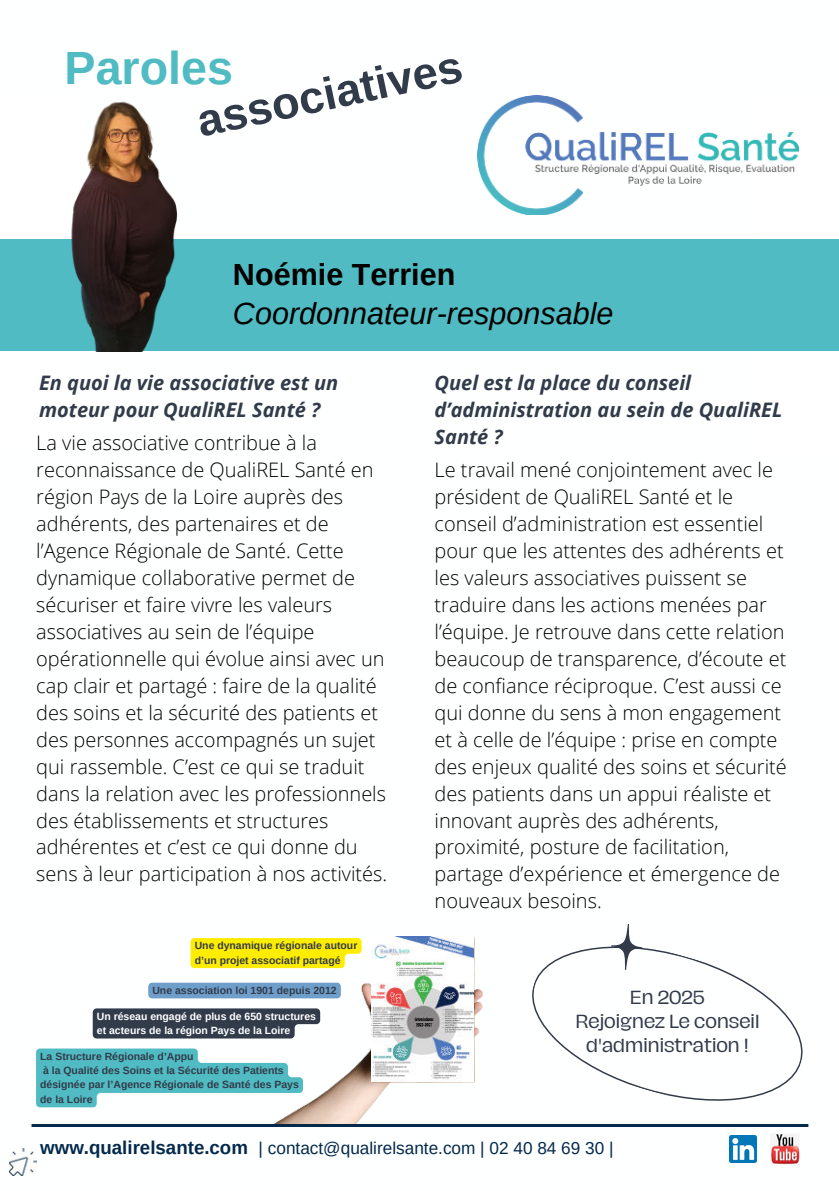
<style>
.page{position:relative;width:839px;height:1191px;background:#fff}
.page>*{position:absolute;margin:0;border:0;box-sizing:border-box;transform-origin:0 0}
.t1{font:700 46.6px "Arimo";color:#50bbc2}
.t2{font:700 45.4px "Arimo";color:#323b4a}
.t3{font:italic 30.6px "Arimo";color:#000}
.t4{font:700 30.6px "Arimo";color:#000}
.t5{font:300 20px/27px "Open Sans";color:#000}
.t6{font:italic 700 20px/27px "Open Sans";color:#323b4a}
.t7{font:17.4px/24.2px "Hagrid";color:#323b4a;text-align:center}
.t8{font:17.2px "Arimo";color:#04294b}
.t9{font:700 10.4px/14.4px "Arimo";color:#323b4a}
.t10{font:700 10.4px/14.4px "Arimo";color:#fff}
.s1{font-weight:700;font-size:18.6px}
</style>
<div class="page">
<img style="left:477px;top:96px;width:321px;height:118px">
<div style="left:0;top:240px;width:838px;height:111px;background:#50bbc2"></div>
<img style="left:21px;top:101px;width:211px;height:250px">
<svg style="left:595px;top:946px;width:208px;height:155px"></svg>
<svg style="left:611px;top:924px;width:32px;height:46px"></svg>
<img style="left:250px;top:936px;width:345px;height:188px">
<img style="left:371px;top:936px;width:102px;height:146px">
<div style="left:148px;top:983px;width:193px;height:15px;background:#6e9eca;border-radius:4px"></div>
<svg style="left:36px;top:1049px;width:267px;height:58px"></svg>
<svg style="left:93px;top:1008px;width:227px;height:31px;background:#424b58"></svg>
<svg style="left:190px;top:938px;width:171px;height:30px;background:#feed0d"></svg>
<img style="left:30px;top:1125px;width:780px;height:1px">
<img style="left:9px;top:1149px;width:27px;height:27px">
<img style="left:729px;top:1136px;width:27px;height:27px">
<img style="left:770px;top:1133px;width:29px;height:32px">
<h1 class="t1" style="left:65px;top:36px;width:170px">Paroles</h1>
<h2 class="t2" style="left:191px;top:91px;width:271px;rotate:-12deg">associatives</h2>
<h3 class="t4" style="left:233px;top:254px;width:224px">Noémie Terrien</h3>
<h3 class="t3" style="left:233px;top:293px;width:382px">Coordonnateur-responsable</h3>
<p class="t6" style="left:39px;top:368px;width:301px">En quoi la vie associative est un moteur pour QualiREL Santé ?</p>
<p class="t5" style="left:36px;top:428px;width:352px">La vie associative contribue à la reconnaissance de QualiREL Santé en région Pays de la Loire auprès des adhérents, des partenaires et de l’Agence Régionale de Santé. Cette dynamique collaborative permet de sécuriser et faire vivre les valeurs associatives au sein de l’équipe opérationnelle qui évolue ainsi avec un cap clair et partagé : faire de la qualité des soins et la sécurité des patients et des personnes accompagnés un sujet qui rassemble. C’est ce qui se traduit dans la relation avec les professionnels des établissements et structures adhérentes et c’est ce qui donne du sens à leur participation à nos activités.</p>
<p class="t9" style="left:195px;top:939px;width:164px">Une dynamique régionale autour d’un projet associatif partagé</p>
<p class="t9" style="left:152px;top:983px;width:186px">Une association loi 1901 depuis 2012</p>
<p class="t10" style="left:97px;top:1009px;width:220px">Un réseau engagé de plus de 650 structures et acteurs de la région Pays de la Loire</p>
<p class="t9" style="left:40px;top:1049px;width:260px">La Structure Régionale d’Appu<br>à la Qualité des Soins et la Sécurité des Patients désignée par l’Agence Régionale de Santé des Pays de la Loire</p>
<p class="t6" style="left:434px;top:368px;width:349px">Quel est la place du conseil d’administration au sein de QualiREL<br>Santé ?</p>
<p class="t5" style="left:434px;top:455px;width:354px">Le travail mené conjointement avec le président de QualiREL Santé et le conseil d’administration est essentiel pour que les attentes des adhérents et les valeurs associatives puissent se traduire dans les actions menées par l’équipe. Je retrouve dans cette relation beaucoup de transparence, d’écoute et de confiance réciproque. C’est aussi ce qui donne du sens à mon engagement et à celle de l’équipe : prise en compte des enjeux qualité des soins et sécurité des patients dans un appui réaliste et innovant auprès des adhérents, proximité, posture de facilitation, partage d’expérience et émergence de nouveaux besoins.</p>
<p class="t7" style="left:575px;top:985px;width:185px">En 2025<br>Rejoignez Le conseil d'administration !</p>
<p class="t8" style="left:40px;top:1138px;width:574px"><span class="s1">www.qualirelsante.com</span> | contact@qualirelsante.com | 02 40 84 69 30 |</p>
</div>
